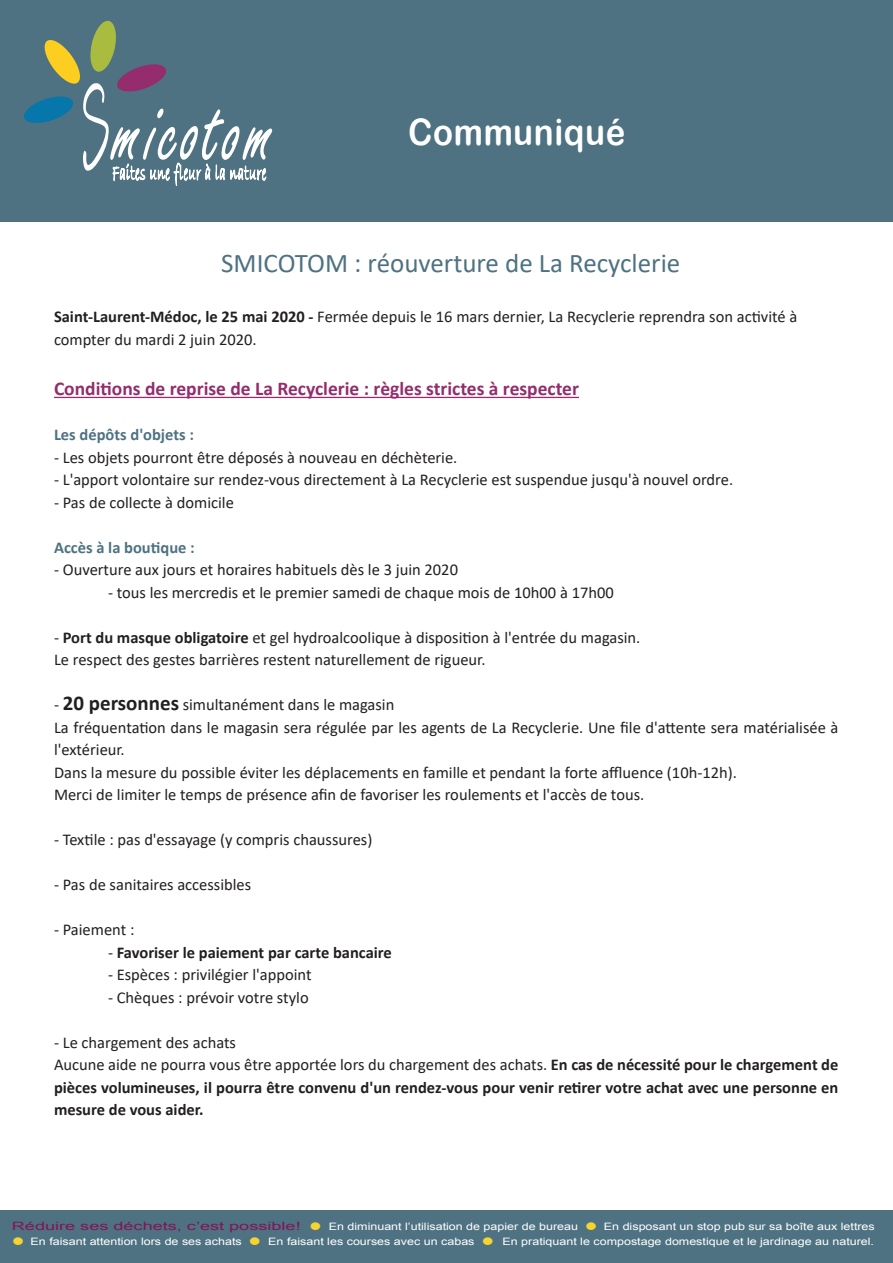
<style>
.page{position:relative;width:893px;height:1263px;background:#fff}
.page>*{position:absolute;margin:0;border:0;box-sizing:border-box;transform-origin:0 0}
.t1{font:36.6px "Arial Rounded MT Bold";letter-spacing:.02em;color:#fff;scale:.9 1}
.t2{font:27px "Calibri";color:#4e7282}
.t3{font:700 19.5px "Calibri";color:#942c6d}
.t4{font:16.5px/22.5px "Calibri";color:#231f20}
.t5{font:700 16.5px/22.5px "Calibri";color:#231f20;text-align:justify}
.t6{font:700 16.5px "Calibri";color:#4e7282}
.t7{font:13.2px "Alamain";color:#f6d32f;scale:1.25 1}
.t8{font:11.4px "Arial";color:#821459;scale:1.58 1}
.t9{font:10.2px "Arial";color:#fff;scale:1.22 1}
.s1{font-weight:700}
.s2{font-weight:700;font-size:21px}
.s3{font-weight:400}
</style>
<div class="page">
<div style="left:0;top:0;width:893px;height:221px;background:#4e7282"></div>
<div style="left:0;top:1210px;width:893px;height:53px;background:#4e7282"></div>
<svg style="left:24px;top:21px;width:248px;height:165px"></svg>
<hr style="left:54px;top:397px;width:525px;height:1px;background:#942c6d">
<p class="t1" style="left:408px;top:110px;width:243px">Communiqué</p>
<p class="t2" style="left:221px;top:244px;width:461px">SMICOTOM : réouverture de La Recyclerie</p>
<p class="t4" style="left:54px;top:305px;width:745px"><span class="s1">Saint-Laurent-Médoc, le 25 mai 2020 -</span> Fermée depuis le 16 mars dernier, La Recyclerie reprendra son activité à compter du mardi 2 juin 2020.</p>
<p class="t3" style="left:54px;top:375px;width:526px">Conditions de reprise de La Recyclerie : règles strictes à respecter</p>
<p class="t6" style="left:54px;top:423px;width:141px">Les dépôts d'objets :</p>
<p class="t4" style="left:54px;top:446px;width:405px">- Les objets pourront être déposés à nouveau en déchèterie.</p>
<p class="t4" style="left:54px;top:468px;width:681px">- L'apport volontaire sur rendez-vous directement à La Recyclerie est suspendue jusqu'à nouvel ordre.</p>
<p class="t4" style="left:54px;top:491px;width:181px">- Pas de collecte à domicile</p>
<p class="t6" style="left:54px;top:536px;width:142px">Accès à la boutique :</p>
<p class="t4" style="left:54px;top:558px;width:405px">- Ouverture aux jours et horaires habituels dès le 3 juin 2020</p>
<p class="t4" style="left:108px;top:581px;width:507px">- tous les mercredis et le premier samedi de chaque mois de 10h00 à 17h00</p>
<p class="t4" style="left:54px;top:626px;width:588px">- <span class="s1">Port du masque obligatoire</span> et gel hydroalcoolique à disposition à l'entrée du magasin.</p>
<p class="t4" style="left:54px;top:648px;width:433px">Le respect des gestes barrières restent naturellement de rigueur.</p>
<p class="t4" style="left:54px;top:693px;width:342px">- <span class="s2">20 personnes</span> simultanément dans le magasin</p>
<p class="t4" style="left:54px;top:716px;width:786px">La fréquentation dans le magasin sera régulée par les agents de La Recyclerie. Une file d'attente sera matérialisée à l'extérieur.</p>
<p class="t4" style="left:54px;top:761px;width:684px">Dans la mesure du possible éviter les déplacements en famille et pendant la forte affluence (10h-12h).</p>
<p class="t4" style="left:54px;top:783px;width:592px">Merci de limiter le temps de présence afin de favoriser les roulements et l'accès de tous.</p>
<p class="t4" style="left:54px;top:828px;width:320px">- Textile : pas d'essayage (y compris chaussures)</p>
<p class="t4" style="left:54px;top:873px;width:199px">- Pas de sanitaires accessibles</p>
<p class="t4" style="left:54px;top:918px;width:82px">- Paiement :</p>
<p class="t5" style="left:108px;top:941px;width:285px"><span class="s3">-</span> Favoriser le paiement par carte bancaire</p>
<p class="t4" style="left:108px;top:963px;width:205px">- Espèces : privilégier l'appoint</p>
<p class="t4" style="left:108px;top:986px;width:202px">- Chèques : prévoir votre stylo</p>
<p class="t4" style="left:54px;top:1031px;width:184px">- Le chargement des achats</p>
<p class="t5" style="left:54px;top:1053px;width:786px"><span class="s3">Aucune aide ne pourra vous être apportée lors du chargement des achats.</span> En cas de nécessité pour le chargement de pièces volumineuses, il pourra être convenu d'un rendez-vous pour venir retirer votre achat avec une personne en mesure de vous aider.</p>
<p class="t8" style="left:12px;top:1219px;width:184px">Réduire ses déchets, c’est possible!</p>
<p class="t7" style="left:306px;top:1224px;width:15px">•</p>
<p class="t9" style="left:329px;top:1220px;width:206px">En diminuant l’utilisation de papier de bureau</p>
<p class="t7" style="left:582px;top:1224px;width:15px">•</p>
<p class="t9" style="left:604px;top:1220px;width:224px">En disposant un stop pub sur sa boîte aux lettres</p>
<p class="t7" style="left:8px;top:1238px;width:15px">•</p>
<p class="t9" style="left:31px;top:1234px;width:175px">En faisant attention lors de ses achats</p>
<p class="t7" style="left:245px;top:1238px;width:15px">•</p>
<p class="t9" style="left:268px;top:1234px;width:171px">En faisant les courses avec un cabas</p>
<p class="t7" style="left:478px;top:1238px;width:15px">•</p>
<p class="t9" style="left:502px;top:1234px;width:306px">En pratiquant le compostage domestique et le jardinage au naturel.</p>
</div>
